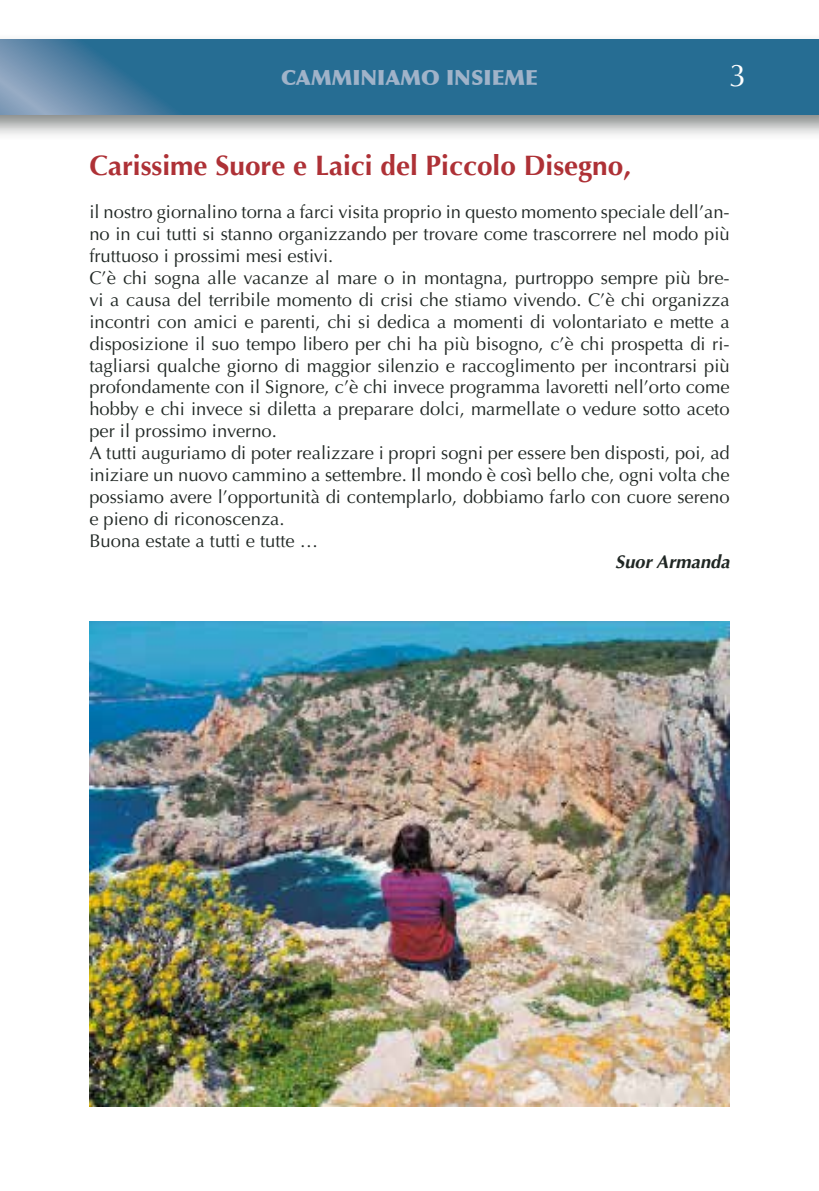
<style>
.page{position:relative;width:819px;height:1191px;background:#fff}
.page>*{position:absolute;margin:0;border:0;box-sizing:border-box;transform-origin:0 0}
.t1{font:31.5px "Optima";color:#fff}
.t2{font:700 28px "Optima";color:#ae3136}
.t3{font:900 21px "Optima";color:#a0b3c9}
.t4{font:18.38px/21.9px "Optima";color:#202724}
.t5{font:italic 700 18.38px "Optima";color:#202724}
</style>
<div class="page">
<div style="left:0;top:33px;width:819px;height:108px;background:#202724;opacity:.55"></div>
<svg style="left:0;top:40px;width:819px;height:74px;background:#2f7196"></svg>
<img style="left:89px;top:621px;width:640px;height:485px">
<p class="t3" style="left:281px;top:65px;width:258px">CAMMINIAMO INSIEME</p>
<h1 class="t1" style="left:729px;top:57px;width:19px">3</h1>
<h2 class="t2" style="left:89px;top:149px;width:543px">Carissime Suore e Laici del Piccolo Disegno,</h2>
<p class="t4" style="left:89px;top:201px;width:642px">il nostro giornalino torna a farci visita proprio in questo momento speciale dell’an&shy;no in cui tutti si stanno organizzando per trovare come trascorrere nel modo più fruttuoso i prossimi mesi estivi.<br>C’è chi sogna alle vacanze al mare o in montagna, purtroppo sempre più bre&shy;vi a causa del terribile momento di crisi che stiamo vivendo. C’è chi organizza incontri con amici e parenti, chi si dedica a momenti di volontariato e mette a disposizione il suo tempo libero per chi ha più bisogno, c’è chi prospetta di ri&shy;tagliarsi qualche giorno di maggior silenzio e raccoglimento per incontrarsi più profondamente con il Signore, c’è chi invece programma lavoretti nell’orto come hobby e chi invece si diletta a preparare dolci, marmellate o vedure sotto aceto per il prossimo inverno.<br>A tutti auguriamo di poter realizzare i propri sogni per essere ben disposti, poi, ad iniziare un nuovo cammino a settembre. Il mondo è così bello che, ogni volta che possiamo avere l’opportunità di contemplarlo, dobbiamo farlo con cuore sereno e pieno di riconoscenza.<br>Buona estate a tutti e tutte …</p>
<p class="t5" style="left:615px;top:551px;width:116px">Suor Armanda</p>
</div>
